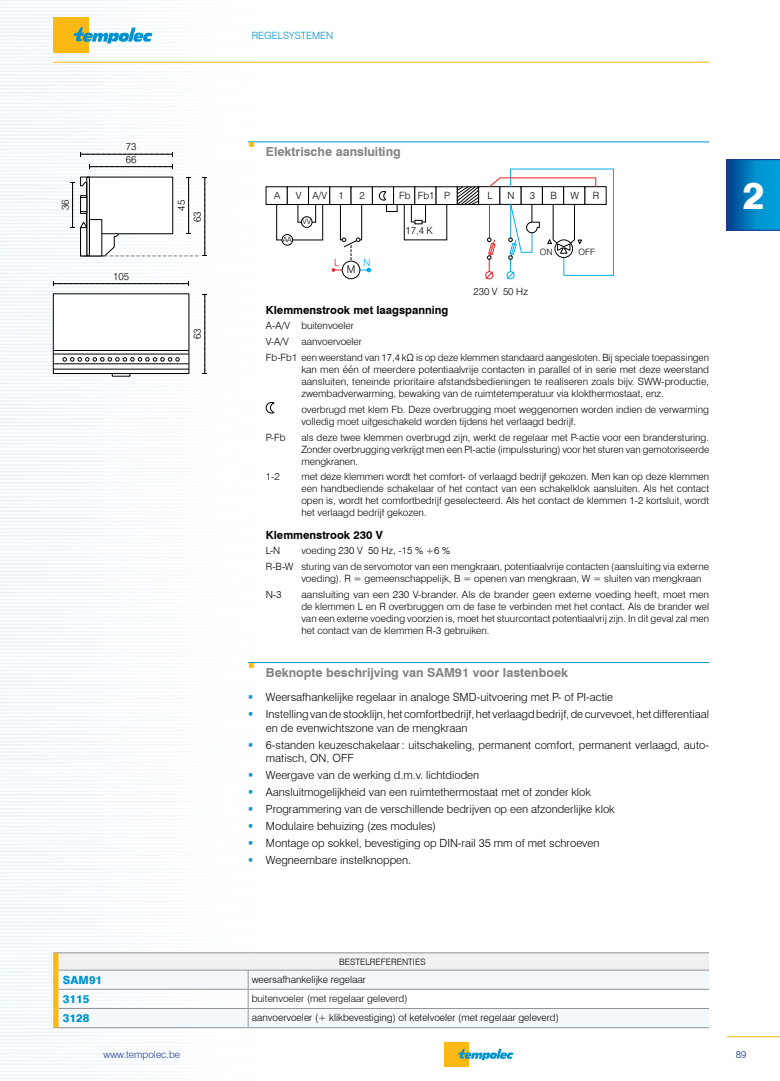
<style>
.page{position:relative;width:780px;height:1081px;background:#fff}
.page>*{position:absolute;margin:0;border:0;box-sizing:border-box;transform-origin:0 0}
.t1{font:800 37.5px "Swiss 721 BT";color:#fff}
.t2{font:700 12.5px "Swiss 721 BT";color:#808285}
.t3{font:300 11.25px/17px "Swiss 721 BT";color:#000}
.t4{font:700 11.25px "Swiss 721 BT";color:#000}
.t5{font:800 11.25px "Swiss 721 BT";color:#0093d0}
.t6{font:300 10.62px "Swiss 721 BT";color:#000}
.t7{font:300 10px/12px "Swiss 721 BT";color:#000;text-align:justify}
.t8{font:300 10px "Swiss 721 BT";color:#1e398d}
.t9{font:300 10px "Swiss 721 BT";color:#0093d0}
.t10{font:300 10px "Swiss 721 BT";color:#ed1d24}
.t11{font:300 10px "Swiss 721 BT";color:#00aeef}
.t12{font:300 8.75px "Swiss 721 BT";color:#000}
.t13{font:300 7.5px "Swiss 721 BT";color:#000}
</style>
<div class="page">
<img style="left:0;top:0;width:780px;height:1079px">
<div style="left:53px;top:18px;width:36px;height:35px;background:#fdb913"></div>
<svg style="left:74px;top:27px;width:78px;height:16px"></svg>
<hr style="left:726px;top:1036px;width:54px;height:1px;background:#fdb913">
<hr style="left:53px;top:62px;width:656px;height:1px;background:#fdb913">
<svg style="left:726px;top:159px;width:54px;height:71px;background:#027bbe"></svg>
<div style="left:444px;top:1042px;width:24px;height:25px;background:#fdb913"></div>
<svg style="left:458px;top:1049px;width:55px;height:11px"></svg>
<svg style="left:89px;top:165px;width:84px;height:4px"></svg>
<svg style="left:81px;top:152px;width:92px;height:4px"></svg>
<svg style="left:53px;top:177px;width:154px;height:197px"></svg>
<hr style="left:248px;top:142px;width:461px;height:1px;background:#0093d0">
<hr style="left:248px;top:662px;width:461px;height:1px;background:#0093d0">
<svg style="left:331px;top:268px;width:40px;height:4px"></svg>
<div style="left:266px;top:187px;width:21px;height:18px;background:#fff"></div>
<div style="left:478px;top:186px;width:22px;height:18px;background:#fff;border:1px solid #000"></div>
<div style="left:342px;top:261px;width:18px;height:18px;background:#fff;border-radius:50%"></div>
<div style="left:342px;top:261px;width:18px;height:18px;border:1px solid #000;border-radius:50%"></div>
<svg style="left:276px;top:186px;width:203px;height:75px"></svg>
<svg style="left:485px;top:169px;width:128px;height:110px"></svg>
<svg style="left:266px;top:402px;width:8px;height:11px"></svg>
<div style="left:56px;top:953px;width:653px;height:17px;background:#f1f1f2"></div>
<svg style="left:58px;top:971px;width:651px;height:56px;fill:#f3f8fc"></svg>
<hr style="left:53px;top:952px;width:195px;height:1px;background:#939598">
<hr style="left:248px;top:952px;width:461px;height:1px;background:#939598">
<hr style="left:58px;top:970px;width:190px;height:1px;background:#939598">
<hr style="left:248px;top:970px;width:461px;height:1px;background:#939598">
<hr style="left:58px;top:989px;width:190px;height:1px;background:#939598">
<hr style="left:248px;top:989px;width:461px;height:1px;background:#939598">
<svg style="left:248px;top:970px;width:1px;height:57px"></svg>
<div style="left:53px;top:953px;width:5px;height:17px;background:#fdb913"></div>
<div style="left:53px;top:970px;width:5px;height:19px;background:#fdb913"></div>
<div style="left:53px;top:989px;width:5px;height:19px;background:#fdb913"></div>
<hr style="left:58px;top:1008px;width:190px;height:1px;background:#939598">
<hr style="left:248px;top:1008px;width:461px;height:1px;background:#939598">
<hr style="left:53px;top:1027px;width:195px;height:1px;background:#939598">
<hr style="left:248px;top:1027px;width:461px;height:1px;background:#939598">
<div style="left:53px;top:1008px;width:5px;height:19px;background:#fdb913"></div>
<svg style="left:249px;top:142px;width:5px;height:5px"></svg>
<svg style="left:249px;top:663px;width:5px;height:4px"></svg>
<svg style="left:249px;top:773px;width:3px;height:4px"></svg>
<svg style="left:249px;top:790px;width:3px;height:4px"></svg>
<svg style="left:249px;top:807px;width:3px;height:4px"></svg>
<svg style="left:249px;top:824px;width:3px;height:4px"></svg>
<svg style="left:249px;top:841px;width:3px;height:4px"></svg>
<svg style="left:249px;top:858px;width:3px;height:4px"></svg>
<p class="t9" style="left:252px;top:30px;width:83px">REGELSYSTEMEN</p>
<p class="t7" style="left:59px;top:210px;width:12px;rotate:-90deg">36</p>
<p class="t7" style="left:126px;top:141px;width:12px">73</p>
<p class="t7" style="left:126px;top:153px;width:12px">66</p>
<p class="t7" style="left:113px;top:270px;width:17px">105</p>
<p class="t7" style="left:175px;top:211px;width:12px;rotate:-90deg">45</p>
<p class="t7" style="left:191px;top:222px;width:12px;rotate:-90deg">63</p>
<p class="t7" style="left:191px;top:339px;width:12px;rotate:-90deg">63</p>
<p class="t2" style="left:266px;top:143px;width:136px">Elektrische aansluiting</p>
<p class="t7" style="left:274px;top:189px;width:8px">A</p>
<p class="t7" style="left:296px;top:189px;width:49px">V A/V 1</p>
<p class="t7" style="left:359px;top:189px;width:7px">2</p>
<p class="t7" style="left:417px;top:189px;width:18px">Fb1</p>
<p class="t7" style="left:405px;top:225px;width:29px">17,4 K</p>
<p class="t7" style="left:399px;top:189px;width:13px">Fb</p>
<p class="t7" style="left:444px;top:189px;width:8px">P</p>
<p class="t7" style="left:507px;top:189px;width:9px">N</p>
<p class="t7" style="left:487px;top:189px;width:7px">L</p>
<p class="t7" style="left:529px;top:189px;width:7px">3</p>
<p class="t7" style="left:550px;top:189px;width:8px">B</p>
<p class="t7" style="left:570px;top:189px;width:10px">W</p>
<p class="t7" style="left:593px;top:189px;width:8px">R</p>
<p class="t13" style="left:302px;top:217px;width:10px">VV</p>
<p class="t13" style="left:283px;top:235px;width:11px">AA</p>
<p class="t12" style="left:540px;top:247px;width:14px">ON</p>
<p class="t12" style="left:578px;top:247px;width:18px">OFF</p>
<p class="t10" style="left:334px;top:257px;width:7px">L</p>
<p class="t11" style="left:363px;top:257px;width:9px">N</p>
<p class="t6" style="left:347px;top:263px;width:10px">M</p>
<p class="t4" style="left:266px;top:302px;width:184px">Klemmenstrook met laagspanning</p>
<p class="t7" style="left:266px;top:318px;width:444px;line-height:15.5px;text-align:left">A-A/V buitenvoeler<br>V-A/V aanvoervoeler<br>Fb-Fb1 een weerstand van 17,4 kΩ is op deze klemmen standaard aangesloten. Bij speciale toepassingen</p>
<p class="t7" style="left:301px;top:363px;width:409px">kan men één of meerdere potentiaalvrije contacten in parallel of in serie met deze weerstand aansluiten, teneinde prioritaire afstandsbedieningen te realiseren zoals bijv. SWW-productie, zwembadverwarming, bewaking van de ruimtetemperatuur via klokthermostaat, enz.</p>
<p class="t7" style="left:301px;top:404px;width:409px">overbrugd met klem Fb. Deze overbrugging moet weggenomen worden indien de verwarming volledig moet uitgeschakeld worden tijdens het verlaagd bedrijf.</p>
<p class="t7" style="left:266px;top:431px;width:21px">P-Fb</p>
<p class="t7" style="left:301px;top:431px;width:409px">als deze twee klemmen overbrugd zijn, werkt de regelaar met P-actie voor een brandersturing.<br>Zonder overbrugging verkrijgt men een PI-actie (impulssturing) voor het sturen van gemotoriseerde mengkranen.</p>
<p class="t7" style="left:266px;top:471px;width:15px">1-2</p>
<p class="t7" style="left:301px;top:471px;width:409px">met deze klemmen wordt het comfort- of verlaagd bedrijf gekozen. Men kan op deze klemmen een handbediende schakelaar of het contact van een schakelklok aansluiten. Als het contact open is, wordt het comfortbedrijf geselecteerd. Als het contact de klemmen 1-2 kortsluit, wordt het verlaagd bedrijf gekozen.</p>
<p class="t4" style="left:266px;top:527px;width:118px">Klemmenstrook 230 V</p>
<p class="t7" style="left:266px;top:545px;width:16px">L-N</p>
<p class="t7" style="left:473px;top:285px;width:56px">230 V 50 Hz</p>
<p class="t7" style="left:266px;top:543px;width:444px;line-height:15.5px;text-indent:35px">voeding 230 V 50 Hz, -15 % +6 %<br>R-B-W sturing van de servomotor van een mengkraan, potentiaalvrije contacten (aansluiting via externe</p>
<p class="t7" style="left:301px;top:572px;width:402px">voeding). R = gemeenschappelijk, B = openen van mengkraan, W = sluiten van mengkraan</p>
<p class="t7" style="left:266px;top:588px;width:17px">N-3</p>
<p class="t7" style="left:301px;top:588px;width:409px">aansluiting van een 230 V-brander. Als de brander geen externe voeding heeft, moet men de klemmen L en R overbruggen om de fase te verbinden met het contact. Als de brander wel van een externe voeding voorzien is, moet het stuurcontact potentiaalvrij zijn. In dit geval zal men het contact van de klemmen R-3 gebruiken.</p>
<p class="t2" style="left:266px;top:664px;width:304px">Beknopte beschrijving van SAM91 voor lastenboek</p>
<p class="t3" style="left:266px;top:688px;width:444px">Weersafhankelijke regelaar in analoge SMD-uitvoering met P- of PI-actie<br>Instelling van de stooklijn, het comfortbedrijf, het verlaagd bedrijf, de curvevoet, hetdifferentiaal</p>
<p class="t3" style="left:266px;top:719px;width:443px">en de evenwichtszone van de mengkraan<br>6-standen keuzeschakelaar: uitschakeling, permanent comfort, permanent verlaagd, auto-</p>
<p class="t3" style="left:266px;top:749px;width:350px">matisch, ON, OFF<br>Weergave van de werking d.m.v. lichtdioden<br>Aansluitmogelijkheid van een ruimtethermostaat met of zonder klok Programmering van de verschillende bedrijven op een afzonderlijke klok Modulaire behuizing (zes modules)<br>Montage op sokkel, bevestiging op DIN-rail 35 mm of met schroeven Wegneembare instelknoppen.</p>
<h1 class="t1" style="left:742px;top:173px;width:24px">2</h1>
<p class="t12" style="left:339px;top:956px;width:88px">BESTELREFERENTIES</p>
<p class="t5" style="left:63px;top:973px;width:41px">SAM91</p>
<p class="t7" style="left:252px;top:973px;width:116px">weersafhankelijke regelaar</p>
<p class="t5" style="left:63px;top:992px;width:28px">3115</p>
<p class="t7" style="left:252px;top:992px;width:157px">buitenvoeler (met regelaar geleverd)</p>
<p class="t5" style="left:63px;top:1011px;width:28px">3128</p>
<p class="t7" style="left:252px;top:1012px;width:309px">aanvoervoeler (+ klikbevestiging) of ketelvoeler (met regelaar geleverd)</p>
<p class="t8" style="left:103px;top:1048px;width:78px">www.tempolec.be</p>
<p class="t8" style="left:735px;top:1048px;width:12px">89</p>
</div>
